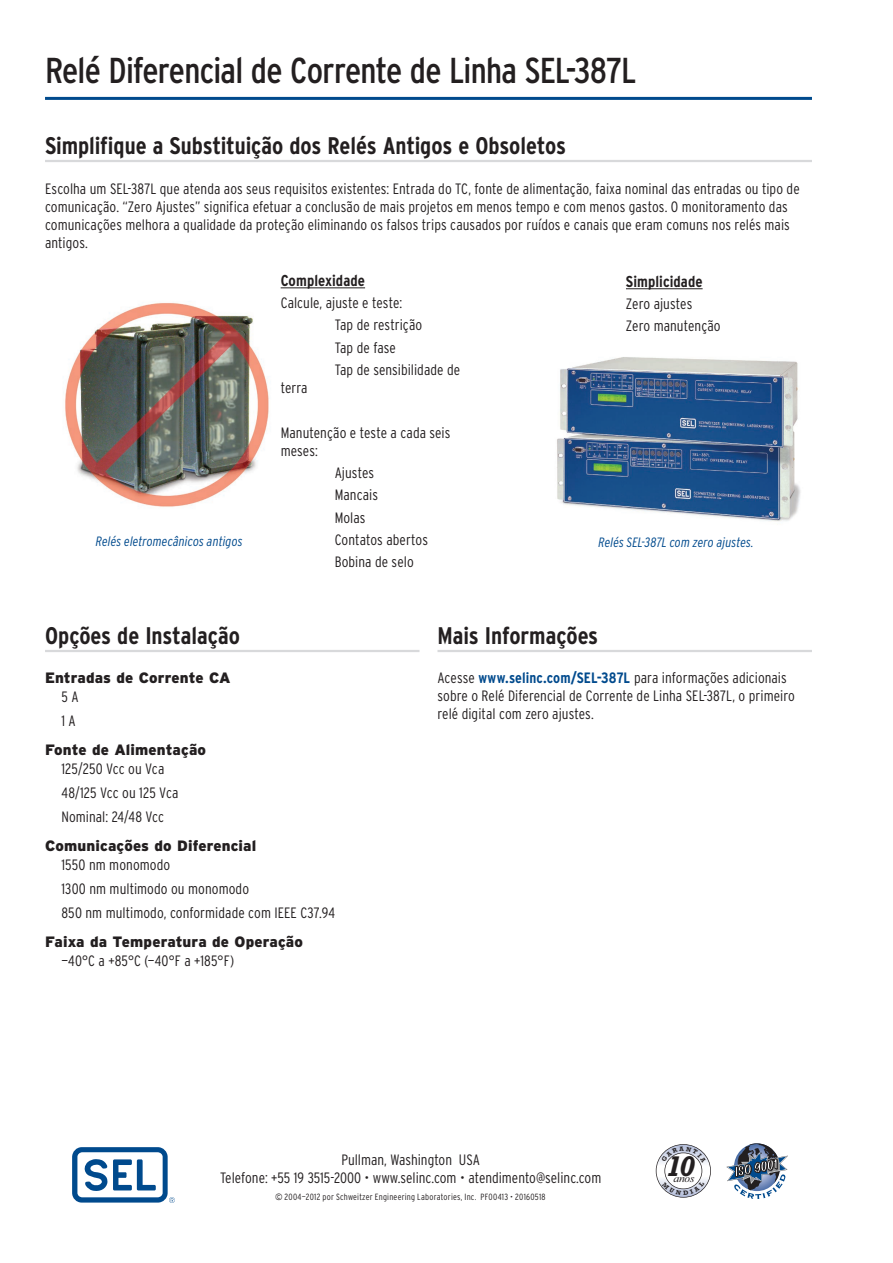
<style>
.page{position:relative;width:893px;height:1263px;background:#fff}
.page>*{position:absolute;margin:0;border:0;box-sizing:border-box;transform-origin:0 0}
.t1{font:condensed 36px "Interstate";letter-spacing:-.02em;color:#231f20}
.t2{font:italic 700 28.8px "Rockwell";color:#231f20}
.t3{font:700 condensed 24px "Interstate";letter-spacing:-.005em;color:#231f20}
.t4{font:700 condensed 15.75px "Interstate";letter-spacing:.005em;color:#231f20}
.t5{font:300 condensed 15px/22.4px "Interstate";letter-spacing:.005em;color:#231f20}
.t6{font:900 15px "Interstate";letter-spacing:.01em;color:#231f20}
.t7{font:italic 300 condensed 13.5px "Interstate";letter-spacing:.01em;color:#004a8d}
.t8{font:italic 11.1px "Times New Roman";color:#231f20}
.t9{font:300 condensed 9px "Interstate";letter-spacing:.025em;color:#231f20}
.s1{font-weight:700;color:#004a8d}
.s2{font-stretch:normal}
</style>
<div class="page">
<hr style="left:45px;top:650px;width:374px;height:2px;background:#d8d9db">
<hr style="left:437px;top:650px;width:375px;height:2px;background:#d8d9db">
<hr style="left:45px;top:160px;width:767px;height:2px;background:#d8d9db">
<svg style="left:72px;top:1147px;width:103px;height:56px"></svg>
<svg style="left:726px;top:1143px;width:62px;height:56px"></svg>
<hr style="left:45px;top:97px;width:767px;height:3px;background:#004a8d">
<img style="left:65px;top:303px;width:204px;height:204px">
<img style="left:557px;top:357px;width:244px;height:165px">
<hr style="left:281px;top:288px;width:84px;height:1px;background:#231f20">
<hr style="left:626px;top:288px;width:77px;height:1px;background:#231f20">
<svg style="left:656px;top:1144px;width:55px;height:53px"></svg>
<h1 class="t1" style="left:45px;top:50px;width:593px">Relé Diferencial de Corrente de Linha SEL-387L</h1>
<h3 class="t3" style="left:45px;top:133px;width:523px">Simplifique a Substituição dos Relés Antigos e Obsoletos</h3>
<p class="t5" style="left:45px;top:180px;width:756px;line-height:18px">Escolha um SEL-387L que atenda aos seus requisitos existentes: Entrada do TC, fonte de alimentação, faixa nominal das entradas ou tipo de comunicação. “Zero Ajustes” significa efetuar a conclusão de mais projetos em menos tempo e com menos gastos. O monitoramento das comunicações melhora a qualidade da proteção eliminando os falsos trips causados por ruídos e canais que eram comuns nos relés mais antigos.</p>
<p class="t4" style="left:281px;top:271px;width:86px">Complexidade</p>
<p class="t5" style="left:335px;top:291px;width:127px;text-indent:-54px">Calcule, ajuste e teste:<br>Tap de restrição<br>Tap de fase<br>Tap de sensibilidade de</p>
<p class="t5" style="left:281px;top:376px;width:28px">terra</p>
<p class="t5" style="left:281px;top:423px;width:171px;line-height:18px">Manutenção e teste a cada seis meses:</p>
<p class="t5" style="left:335px;top:461px;width:95px">Ajustes<br>Mancais<br>Molas<br>Contatos abertos<br>Bobina de selo</p>
<p class="t4" style="left:626px;top:272px;width:78px">Simplicidade</p>
<p class="t5" style="left:626px;top:292px;width:96px">Zero ajustes<br>Zero manutenção</p>
<p class="t7" style="left:96px;top:533px;width:148px">Relés eletromecânicos antigos</p>
<p class="t7" style="left:598px;top:534px;width:157px">Relés SEL-387L com zero ajustes.</p>
<h3 class="t3" style="left:45px;top:623px;width:197px">Opções de Instalação</h3>
<h3 class="t3" style="left:437px;top:623px;width:162px">Mais Informações</h3>
<p class="t6" style="left:45px;top:669px;width:187px">Entradas de Corrente CA</p>
<p class="t5" style="left:61px;top:685px;width:19px;line-height:24px">5 A<br>1 A</p>
<p class="t6" style="left:45px;top:741px;width:163px">Fonte de Alimentação</p>
<p class="t5" style="left:61px;top:757px;width:119px;line-height:24px">125/250 Vcc ou Vca<br>48/125 Vcc ou 125 Vca<br>Nominal: 24/48 Vcc</p>
<p class="t6" style="left:45px;top:837px;width:213px">Comunicações do Diferencial</p>
<p class="t5" style="left:61px;top:853px;width:275px;line-height:24px">1550 nm monomodo<br>1300 nm multimodo ou monomodo<br>850 nm multimodo, conformidade com IEEE C37.94</p>
<p class="t6" style="left:45px;top:933px;width:259px">Faixa da Temperatura de Operação</p>
<p class="t5" style="left:61px;top:949px;width:174px">—40°C a +85°C (—40°F a +185°F)</p>
<p class="t5" style="left:437px;top:668px;width:359px;line-height:18px">Acesse <span class="s1">www.selinc.com/SEL-387L</span> para informações adicionais sobre o Relé Diferencial de Corrente de Linha SEL-387L, o primeiro relé digital com zero ajustes.</p>
<p class="t5" style="left:220px;top:1150px;width:383px;line-height:18px;text-align:center">Pullman, Washington USA<br>Telefone: +55 19 3515-2000 • www.selinc.com • atendimento@selinc.com</p>
<p class="t9" style="left:275px;top:1191px;width:272px"><span class="s2">©</span> 2004—2012 por Schweitzer Engineering Laboratories, Inc. PF00413 • 20160518</p>
<h2 class="t2" style="left:665px;top:1149px;width:31px">10</h2>
<p class="t8" style="left:673px;top:1171px;width:23px">anos</p>
</div>
